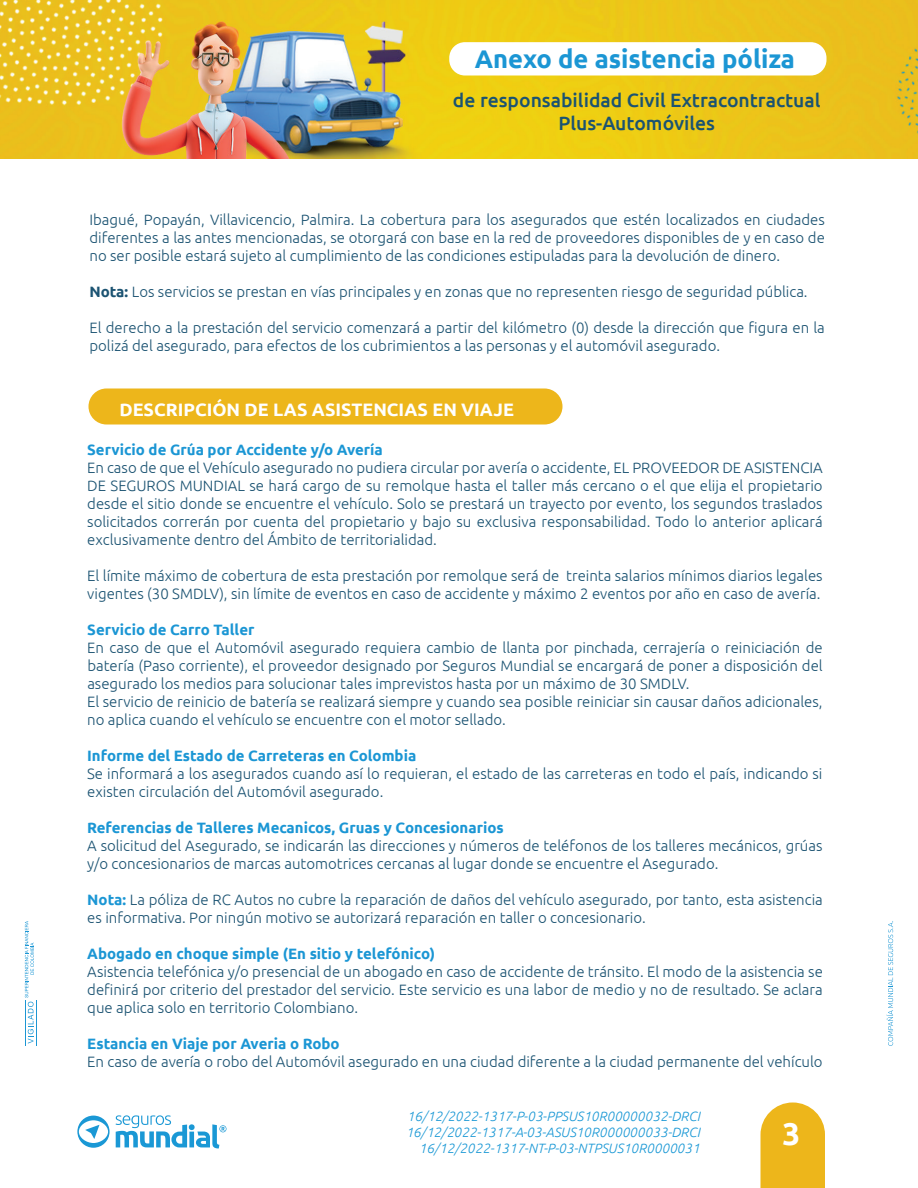
<style>
.page{position:relative;width:918px;height:1188px;background:#fff}
.page>*{position:absolute;margin:0;border:0;box-sizing:border-box;transform-origin:0 0}
.t1{font:700 31.5px "Ubuntu";color:#fff}
.t2{font:700 25.5px "Ubuntu";color:#1b96d4}
.t3{font:500 19.35px/23.2px "Ubuntu";color:#1b5372;text-align:center}
.t4{font:700 18px "Ubuntu";color:#fff}
.t5{font:300 15px/18px "Ubuntu";color:#1b5372}
.t6{font:700 15px "Ubuntu";color:#1b96d4}
.t7{font:italic 300 13.5px/16.2px "Ubuntu";color:#1a98d5;text-align:right}
.s1{font-weight:700}
.s2{font-weight:700;color:#1b96d4}
</style>
<div class="page">
<div style="left:88px;top:388px;width:474px;height:36px;background:#edb61b;border-radius:18px"></div>
<svg style="left:116px;top:1115px;width:111px;height:34px"></svg>
<svg style="left:77px;top:1116px;width:33px;height:32px"></svg>
<svg style="left:760px;top:1102px;width:65px;height:86px;background:#eebc30"></svg>
<img style="left:0;top:0;width:918px;height:159px">
<svg style="left:25px;top:921px;width:9px;height:123px"></svg>
<hr style="left:25px;top:1000px;width:1px;height:46px;background:#1b96d4">
<hr style="left:36px;top:1000px;width:1px;height:46px;background:#1b96d4">
<svg style="left:886px;top:921px;width:7px;height:125px"></svg>
<div style="left:449px;top:42px;width:378px;height:34px;background:#fff;border-radius:16px"></div>
<h2 class="t2" style="left:475px;top:44px;width:322px">Anexo de asistencia póliza</h2>
<p class="t3" style="left:453px;top:88px;width:369px">de responsabilidad Civil Extracontractual<br>Plus-Automóviles</p>
<p class="t5" style="left:89px;top:210px;width:737px;text-align:justify">Ibagué, Popayán, Villavicencio, Palmira. La cobertura para los asegurados que estén localizados en ciudades diferentes a las antes mencionadas, se otorgará con base en la red de proveedores disponibles de y en caso de no ser posible estará sujeto al cumplimiento de las condiciones estipuladas para la devolución de dinero.</p>
<p class="t5" style="left:89px;top:282px;width:720px"><span class="s1">Nota:</span> Los servicios se prestan en vías principales y en zonas que no representen riesgo de seguridad pública.</p>
<p class="t5" style="left:89px;top:318px;width:737px">El derecho a la prestación del servicio comenzará a partir del kilómetro (0) desde la dirección que figura en la polizá del asegurado, para efectos de los cubrimientos a las personas y el automóvil asegurado.</p>
<p class="t4" style="left:119px;top:399px;width:396px">DESCRIPCIÓN DE LAS ASISTENCIAS EN VIAJE</p>
<p class="t6" style="left:87px;top:440px;width:297px">Servicio de Grúa por Accidente y/o Avería</p>
<p class="t5" style="left:87px;top:458px;width:737px;text-align:justify">En caso de que el Vehículo asegurado no pudiera circular por avería o accidente, EL PROVEEDOR DE ASISTENCIA DE SEGUROS MUNDIAL se hará cargo de su remolque hasta el taller más cercano o el que elija el propietario desde el sitio donde se encuentre el vehículo. Solo se prestará un trayecto por evento, los segundos traslados solicitados correrán por cuenta del propietario y bajo su exclusiva responsabilidad. Todo lo anterior aplicará exclusivamente dentro del Ámbito de territorialidad.</p>
<p class="t5" style="left:87px;top:566px;width:737px">El límite máximo de cobertura de esta prestación por remolque será de treinta salarios mínimos diarios legales vigentes (30 SMDLV), sin límite de eventos en caso de accidente y máximo 2 eventos por año en caso de avería.</p>
<p class="t6" style="left:87px;top:620px;width:169px">Servicio de Carro Taller</p>
<p class="t5" style="left:87px;top:638px;width:737px">En caso de que el Automóvil asegurado requiera cambio de llanta por pinchada, cerrajería o reiniciación de batería (Paso corriente), el proveedor designado por Seguros Mundial se encargará de poner a disposición del asegurado los medios para solucionar tales imprevistos hasta por un máximo de 30 SMDLV.<br>El servicio de reinicio de batería se realizará siempre y cuando sea posible reiniciar sin causar daños adicionales, no aplica cuando el vehículo se encuentre con el motor sellado.</p>
<p class="t6" style="left:87px;top:746px;width:331px">Informe del Estado de Carreteras en Colombia</p>
<p class="t5" style="left:87px;top:764px;width:737px">Se informará a los asegurados cuando así lo requieran, el estado de las carreteras en todo el país, indicando si existen circulación del Automóvil asegurado.</p>
<p class="t6" style="left:87px;top:818px;width:418px">Referencias de Talleres Mecanicos, Gruas y Concesionarios</p>
<p class="t5" style="left:87px;top:836px;width:737px">A solicitud del Asegurado, se indicarán las direcciones y números de teléfonos de los talleres mecánicos, grúas y/o concesionarios de marcas automotrices cercanas al lugar donde se encuentre el Asegurado.</p>
<p class="t5" style="left:87px;top:890px;width:737px"><span class="s2">Nota:</span> La póliza de RC Autos no cubre la reparación de daños del vehículo asegurado, por tanto, esta asistencia es informativa. Por ningún motivo se autorizará reparación en taller o concesionario.</p>
<p class="t6" style="left:87px;top:944px;width:349px">Abogado en choque simple (En sitio y telefónico)</p>
<p class="t5" style="left:87px;top:962px;width:737px;text-align:justify">Asistencia telefónica y/o presencial de un abogado en caso de accidente de tránsito. El modo de la asistencia se definirá por criterio del prestador del servicio. Este servicio es una labor de medio y no de resultado. Se aclara que aplica solo en territorio Colombiano.</p>
<p class="t6" style="left:87px;top:1034px;width:254px">Estancia en Viaje por Averia o Robo</p>
<p class="t5" style="left:87px;top:1052px;width:737px">En caso de avería o robo del Automóvil asegurado en una ciudad diferente a la ciudad permanente del vehículo</p>
<p class="t7" style="left:406px;top:1107px;width:296px">16/12/2022-1317-P-03-PPSUS10R00000032-DRCI<br>16/12/2022-1317-A-03-ASUS10R000000033-DRCI<br>16/12/2022-1317-NT-P-03-NTPSUS10R0000031</p>
<h1 class="t1" style="left:782px;top:1115px;width:19px">3</h1>
</div>
